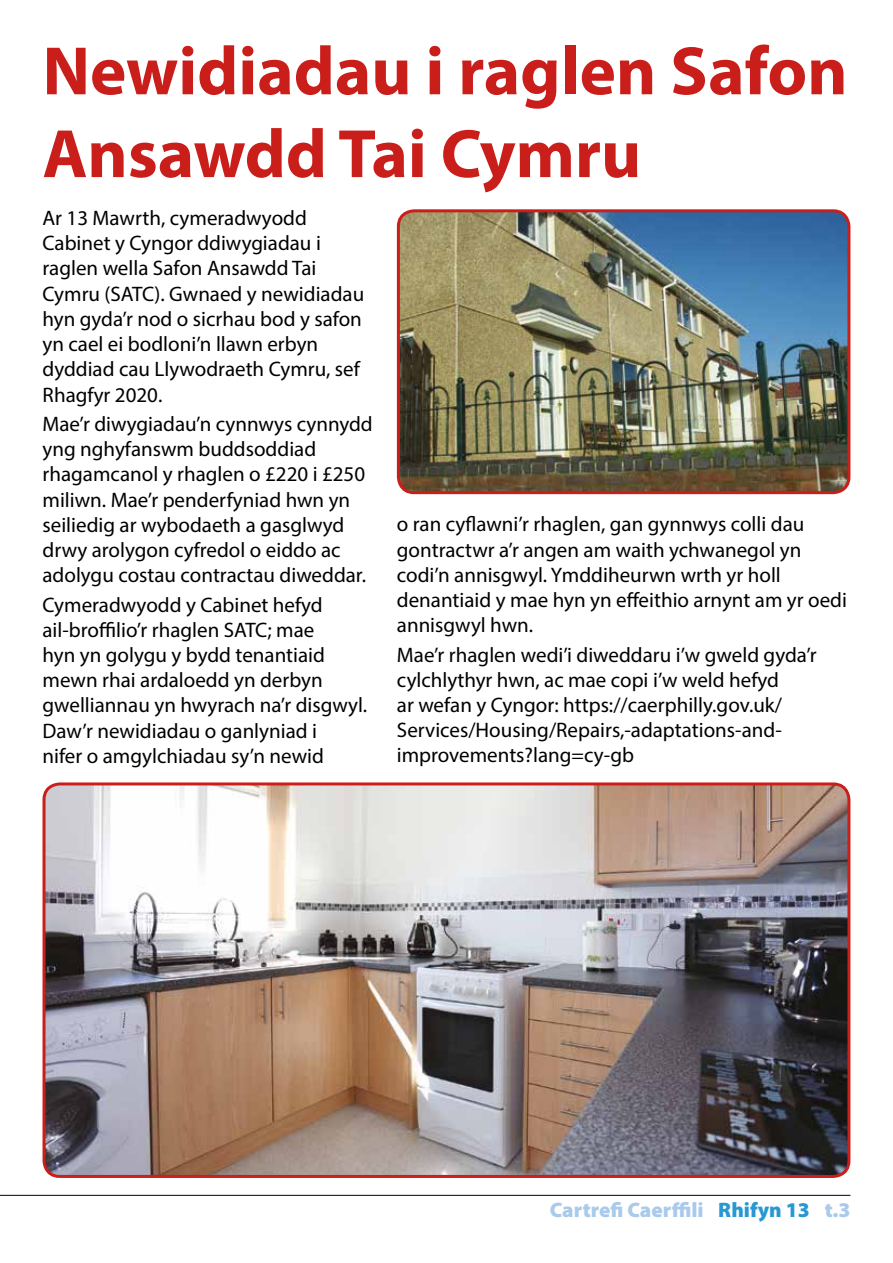
<style>
.page{position:relative;width:893px;height:1263px;background:#fff}
.page>*{position:absolute;margin:0;border:0;box-sizing:border-box;transform-origin:0 0}
.t1{font:700 69px/82.8px "Myriad Pro";color:#ca1e1b}
.t2{font:21px/25.2px "Myriad Pro";color:#000}
.t3{font:900 21px "Myriad Pro";color:#aacaeb}
.s1{color:#2898d3}
</style>
<div class="page">
<hr style="left:0;top:1195px;width:850px;height:1px;background:#000">
<img style="left:400px;top:212px;width:449px;height:281px">
<div style="left:397px;top:209px;width:453px;height:285px;border:3px solid #ca1e1b;border-radius:16px"></div>
<img style="left:44px;top:786px;width:805px;height:389px">
<div style="left:43px;top:782px;width:807px;height:396px;border:3px solid #ca1e1b;border-radius:16px"></div>
<h1 class="t1" style="left:43px;top:27px;width:807px">Newidiadau i raglen Safon<br>Ansawdd Tai Cymru</h1>
<p class="t2" style="left:43px;top:205px;width:323px">Ar 13 Mawrth, cymeradwyodd<br>Cabinet y Cyngor ddiwygiadau i raglen wella Safon Ansawdd Tai<br>Cymru (SATC). Gwnaed y newidiadau hyn gyda’r nod o sicrhau bod y safon yn cael ei bodloni’n llawn erbyn dyddiad cau Llywodraeth Cymru, sef<br>Rhagfyr 2020.</p>
<p class="t2" style="left:43px;top:411px;width:332px">Mae’r diwygiadau’n cynnwys cynnydd yng nghyfanswm buddsoddiad rhagamcanol y rhaglen o £220 i £250 miliwn. Mae’r penderfyniad hwn yn seiliedig ar wybodaeth a gasglwyd drwy arolygon cyfredol o eiddo ac adolygu costau contractau diweddar.</p>
<p class="t2" style="left:43px;top:592px;width:326px">Cymeradwyodd y Cabinet hefyd ail-broffilio’r rhaglen SATC; mae<br>hyn yn golygu y bydd tenantiaid mewn rhai ardaloedd yn derbyn gwelliannau yn hwyrach na’r disgwyl.<br>Daw’r newidiadau o ganlyniad i<br>nifer o amgylchiadau sy’n newid</p>
<p class="t2" style="left:397px;top:511px;width:452px">o ran cyflawni’r rhaglen, gan gynnwys colli dau gontractwr a’r angen am waith ychwanegol yn codi’n annisgwyl. Ymddiheurwn wrth yr holl denantiaid y mae hyn yn effeithio arnynt am yr oedi annisgwyl hwn.</p>
<p class="t2" style="left:397px;top:642px;width:421px">Mae’r rhaglen wedi’i diweddaru i’w gweld gyda’r cylchlythyr hwn, ac mae copi i’w weld hefyd<br>ar wefan y Cyngor: https://caerphilly.gov.uk/ Services/Housing/Repairs,-adaptations-and&shy;improvements?lang=cy-gb</p>
<p class="t3" style="left:550px;top:1196px;width:302px">Cartrefi Caerffili <span class="s1">Rhifyn 13</span> t.3</p>
</div>
